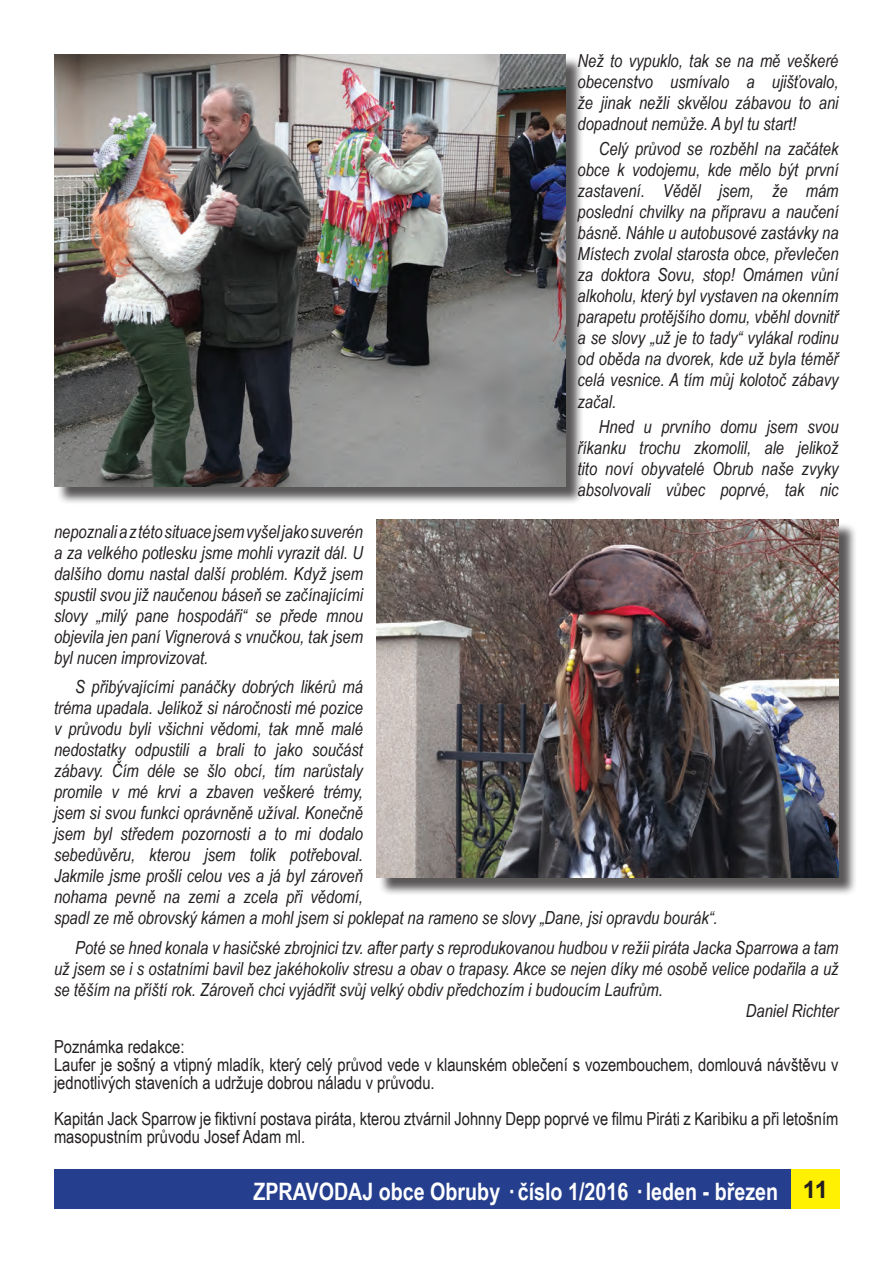
<style>
.page{position:relative;width:893px;height:1263px;background:#fff}
.page>*{position:absolute;margin:0;border:0;box-sizing:border-box;transform-origin:0 0}
.t1{font:700 24px "Arial Narrow";color:#fff}
.t2{font:italic 18px/21px "Arial Narrow";color:#231f20;text-align:justify}
.t3{font:18px/18px "Arial Narrow";color:#231f20}
.s1{font-family:"Arial";color:#231f20}
</style>
<div class="page">
<div style="left:55px;top:1169px;width:736px;height:40px;background:#253f8e"></div>
<div style="left:791px;top:1169px;width:49px;height:40px;background:#fff101"></div>
<div style="left:378px;top:522px;width:480px;height:374px;background:#231f20;opacity:.75"></div>
<img style="left:376px;top:520px;width:463px;height:358px">
<div style="left:56px;top:56px;width:528px;height:448px;background:#231f20;opacity:.75"></div>
<img style="left:54px;top:54px;width:511px;height:432px">
<p class="t2" style="left:578px;top:50px;width:263px">Než to vypuklo, tak se na mě veškeré obecenstvo usmívalo a ujišťovalo, že jinak nežli skvělou zábavou to ani dopadnout nemůže. A byl tu start!</p>
<p class="t2" style="left:578px;top:138px;width:263px;text-indent:21px">Celý průvod se rozběhl na začátek obce k vodojemu, kde mělo být první zastavení. Věděl jsem, že mám poslední chvilky na přípravu a naučení básně. Náhle u autobusové zastávky na Místech zvolal starosta obce, převlečen za doktora Sovu, stop! Omámen vůní alkoholu, který byl vystaven na okenním parapetu protějšího domu, vběhl dovnitř a se slovy „už je to tady“ vylákal rodinu od oběda na dvorek, kde už byla téměř celá vesnice. A tím můj kolotoč zábavy začal.</p>
<p class="t2" style="left:578px;top:416px;width:263px;text-indent:21px">Hned u prvního domu jsem svou říkanku trochu zkomolil, ale jelikož tito noví obyvatelé Obrub naše zvyky absolvovali vůbec poprvé, tak nic</p>
<p class="t2" style="left:54px;top:521px;width:311px">nepoznali a z této situace jsem vyšel jako suverén a za velkého potlesku jsme mohli vyrazit dál. U dalšího domu nastal další problém. Když jsem spustil svou již naučenou báseň se začínajícími slovy „milý pane hospodáři“ se přede mnou objevila jen paní Vignerová s vnučkou, tak jsem byl nucen improvizovat.</p>
<p class="t2" style="left:54px;top:676px;width:665px;text-align:left;text-indent:21px">S přibývajícími panáčky dobrých likérů má<br>tréma upadala. Jelikož si náročnosti mé pozice<br>v průvodu byli všichni vědomi, tak mně malé<br>nedostatky odpustili a brali to jako součást<br>zábavy. Čím déle se šlo obcí, tím narůstaly<br>promile v mé krvi a zbaven veškeré trémy,<br>jsem si svou funkci oprávněně užíval. Konečně<br>jsem byl středem pozornosti a to mi dodalo<br>sebedůvěru, kterou jsem tolik potřeboval.<br>Jakmile jsme prošli celou ves a já byl zároveň<br>nohama pevně na zemi a zcela při vědomí,<br>spadl ze mě obrovský kámen a mohl jsem si poklepat na rameno se slovy „Dane, jsi opravdu bourák“.</p>
<p class="t2" style="left:75px;top:937px;width:765px">Poté se hned konala v hasičské zbrojnici tzv. after party s reprodukovanou hudbou v režii piráta Jacka Sparrowa a tam</p>
<p class="t2" style="left:54px;top:958px;width:786px">už jsem se i s ostatními bavil bez jakéhokoliv stresu a obav o trapasy. Akce se nejen díky mé osobě velice podařila a už</p>
<p class="t2" style="left:54px;top:979px;width:610px">se těším na příští rok. Zároveň chci vyjádřit svůj velký obdiv předchozím i budoucím Laufrům.</p>
<p class="t2" style="left:746px;top:1000px;width:94px">Daniel Richter</p>
<p class="t3" style="left:54px;top:1037px;width:786px">Poznámka redakce:<br>Laufer je sošný a vtipný mladík, který celý průvod vede v klaunském oblečení s vozembouchem, domlouvá návštěvu v jednotlivých staveních a udržuje dobrou náladu v průvodu.</p>
<p class="t3" style="left:54px;top:1109px;width:786px">Kapitán Jack Sparrow je fiktivní postava piráta, kterou ztvárnil Johnny Depp poprvé ve filmu Piráti z Karibiku a při letošním masopustním průvodu Josef Adam ml.</p>
<h1 class="t1" style="left:253px;top:1174px;width:576px">ZPRAVODAJ obce Obruby · číslo 1/2016 · leden - březen <span class="s1">11</span></h1>
</div>
